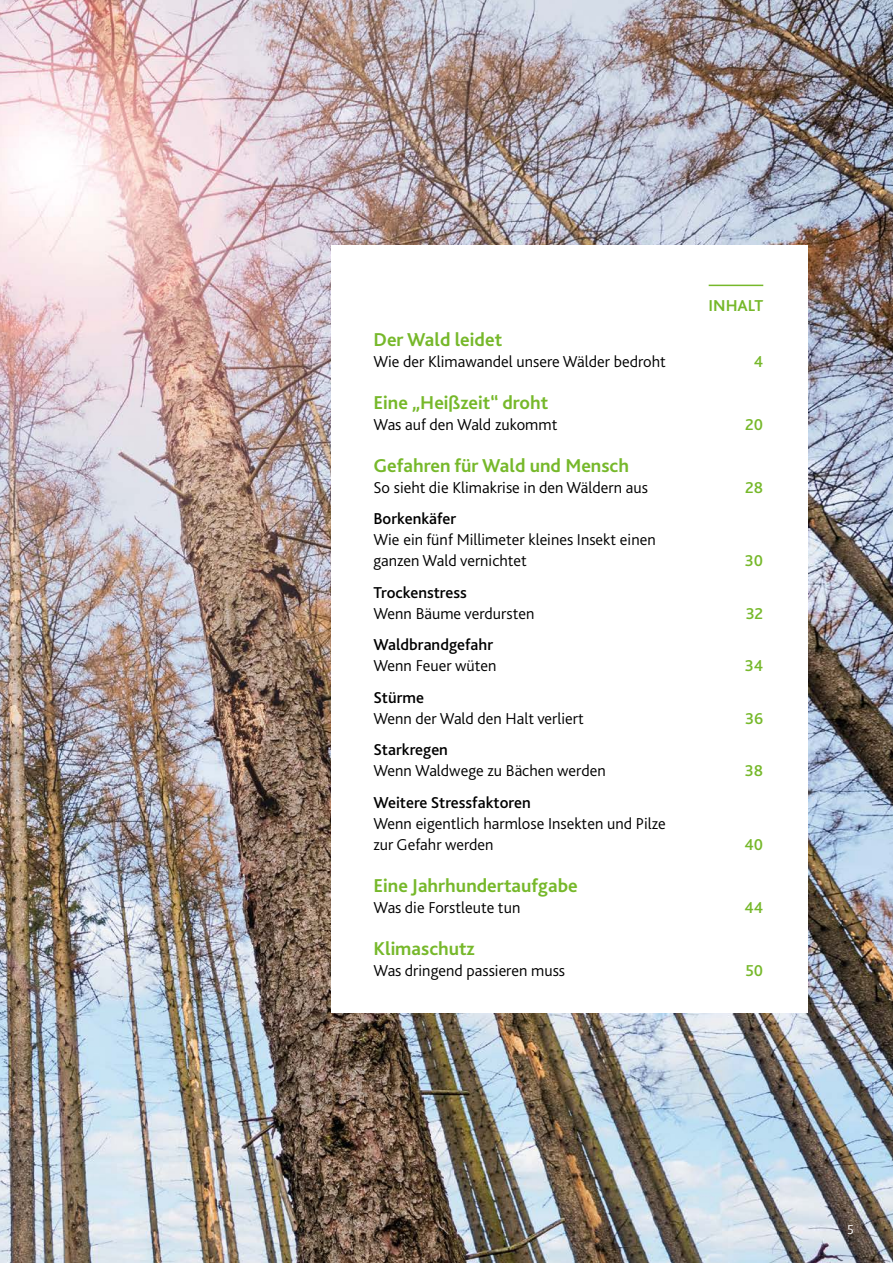
<style>
.page{position:relative;width:893px;height:1263px;background:#fff}
.page>*{position:absolute;margin:0;border:0;box-sizing:border-box;transform-origin:0 0}
.t1{font:700 19.5px "Bliss 2";color:#76b82a}
.t2{font:300 16.5px/21px "Bliss 2";color:#000}
.t3{font:500 16.5px/21px "Bliss 2";color:#000}
.t4{font:500 16.5px "Bliss 2";color:#76b82a}
.t5{font:700 16.5px "Bliss 2";color:#76b82a}
.t6{font:300 13.5px "Bliss 2";color:#fff}
.s1{font-weight:500}
.s2{font-weight:300}
</style>
<div class="page">
<img style="left:0;top:0;width:893px;height:1263px">
<img style="left:0;top:0;width:9px;height:684px">
<div style="left:332px;top:245px;width:476px;height:768px;background:#fff"></div>
<hr style="left:709px;top:285px;width:54px;height:1px;background:#76b82a">
<h1 class="t5" style="left:709px;top:295px;width:56px">INHALT</h1>
<p class="t1" style="left:373px;top:327px;width:130px">Der Wald leidet</p>
<p class="t2" style="left:373px;top:351px;width:294px">Wie der Klimawandel unsere Wälder bedroht</p>
<p class="t4" style="left:754px;top:351px;width:11px">4</p>
<p class="t1" style="left:373px;top:390px;width:176px">Eine „Heißzeit“ droht</p>
<p class="t2" style="left:373px;top:414px;width:185px">Was auf den Wald zukommt</p>
<p class="t4" style="left:745px;top:414px;width:20px">20</p>
<p class="t1" style="left:373px;top:453px;width:257px">Gefahren für Wald und Mensch</p>
<p class="t2" style="left:373px;top:477px;width:276px">So sieht die Klimakrise in den Wäldern aus</p>
<p class="t4" style="left:745px;top:477px;width:20px">28</p>
<p class="t2" style="left:373px;top:508px;width:284px"><span class="s1">Borkenkäfer<br></span>Wie ein fünf Millimeter kleines Insekt einen ganzen Wald vernichtet</p>
<p class="t4" style="left:745px;top:550px;width:20px">30</p>
<p class="t2" style="left:373px;top:582px;width:163px"><span class="s1">Trockenstress<br></span>Wenn Bäume verdursten</p>
<p class="t3" style="left:373px;top:634px;width:125px">Waldbrandgefahr<br><span class="s2">Wenn Feuer wüten</span></p>
<p class="t2" style="left:373px;top:687px;width:212px"><span class="s1">Stürme<br></span>Wenn der Wald den Halt verliert</p>
<p class="t2" style="left:373px;top:739px;width:234px"><span class="s1">Starkregen<br></span>Wenn Waldwege zu Bächen werden</p>
<p class="t2" style="left:373px;top:792px;width:294px"><span class="s1">Weitere Stressfaktoren<br></span>Wenn eigentlich harmlose Insekten und Pilze zur Gefahr werden</p>
<p class="t4" style="left:746px;top:603px;width:19px">32</p>
<p class="t4" style="left:745px;top:655px;width:20px">34</p>
<p class="t4" style="left:745px;top:708px;width:20px">36</p>
<p class="t4" style="left:745px;top:760px;width:20px">38</p>
<p class="t4" style="left:744px;top:834px;width:20px">40</p>
<p class="t1" style="left:373px;top:873px;width:206px">Eine Jahrhundertaufgabe</p>
<p class="t2" style="left:373px;top:897px;width:148px">Was die Forstleute tun</p>
<p class="t4" style="left:744px;top:897px;width:20px">44</p>
<p class="t1" style="left:373px;top:936px;width:103px">Klimaschutz</p>
<p class="t2" style="left:373px;top:960px;width:193px">Was dringend passieren muss</p>
<p class="t4" style="left:745px;top:960px;width:19px">50</p>
<p class="t6" style="left:847px;top:1220px;width:8px">5</p>
</div>
